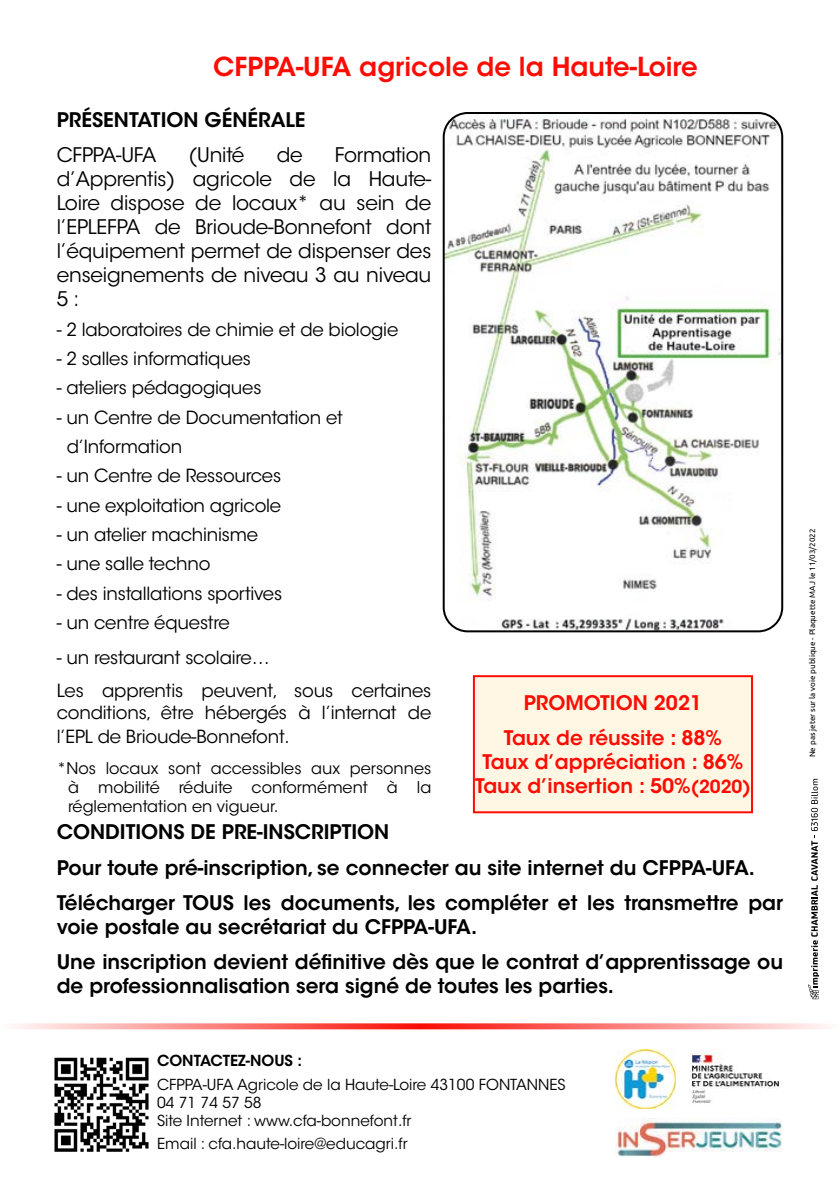
<style>
.page{position:relative;width:840px;height:1191px;background:#fff}
.page>*{position:absolute;margin:0;border:0;box-sizing:border-box;transform-origin:0 0}
.t1{font:600 26px "ITC Avant Garde Std";color:#fb0d04}
.t2{font:600 20px/35.4px "ITC Avant Garde Std";color:#000}
.t3{font:20px/24px "ITC Avant Garde Std";letter-spacing:-.01em;color:#000;text-align:justify}
.t4{font:600 20px/35.4px "ITC Avant Garde Std";color:#fb0d04;text-align:center}
.t5{font:18px/29.4px "ITC Avant Garde Std";letter-spacing:-.01em;color:#000}
.t6{font:16px/19.2px "ITC Avant Garde Std";color:#000;text-align:justify}
.t7{font:15.2px/18.2px "ITC Avant Garde Std";color:#000}
.t8{font:600 15.2px "ITC Avant Garde Std";color:#000}
.t9{font:8px "Ubuntu";color:#000}
.s1{font-size:18px}
</style>
<div class="page">
<img style="left:445px;top:113px;width:336px;height:518px">
<div style="left:442px;top:112px;width:340px;height:520px;border:2px solid #000;border-radius:24px"></div>
<div style="left:473px;top:676px;width:278px;height:136px;background:#fff7e3"></div>
<div style="left:472px;top:675px;width:280px;height:138px;border:2px solid #fb0d04"></div>
<img style="left:54px;top:1057px;width:95px;height:95px">
<svg style="left:15px;top:1023px;width:811px;height:6px;background:#fc8783"></svg>
<img style="left:615px;top:1049px;width:60px;height:60px">
<img style="left:615px;top:1118px;width:167px;height:39px">
<img style="left:690px;top:1049px;width:89px;height:55px">
<svg style="left:808px;top:779px;width:9px;height:220px"></svg>
<h1 class="t1" style="left:213px;top:50px;width:485px">CFPPA-UFA agricole de la Haute-Loire</h1>
<p class="t2" style="left:57px;top:102px;width:250px">PRÉSENTATION GÉNÉRALE</p>
<p class="t3" style="left:57px;top:143px;width:101px">CFPPA-UFA</p>
<p class="t3" style="left:188px;top:143px;width:57px">(Unité</p>
<p class="t3" style="left:276px;top:143px;width:28px">de</p>
<p class="t3" style="left:57px;top:143px;width:376px;text-indent:278px">Formation d’Apprentis) agricole de la Haute-Loire dispose de locaux* au sein de l’EPLEFPA de Brioude-Bonnefont dont l’équipement permet de dispenser des enseignements de niveau 3 au niveau 5 :</p>
<p class="t5" style="left:57px;top:314px;width:343px">- 2 laboratoires de chimie et de biologie</p>
<p class="t5" style="left:57px;top:344px;width:196px">- 2 salles informatiques</p>
<p class="t5" style="left:57px;top:373px;width:206px">- ateliers pédagogiques</p>
<p class="t5" style="left:67px;top:402px;width:277px;text-indent:-10px">- un Centre de Documentation et d’Information</p>
<p class="t5" style="left:57px;top:461px;width:226px">- un Centre de Ressources</p>
<p class="t5" style="left:57px;top:491px;width:226px">- une exploitation agricole</p>
<p class="t5" style="left:57px;top:520px;width:203px">- un atelier machinisme</p>
<p class="t5" style="left:57px;top:549px;width:155px">- une salle techno</p>
<p class="t5" style="left:57px;top:579px;width:227px">- des installations sportives</p>
<p class="t5" style="left:57px;top:608px;width:174px">- un centre équestre</p>
<p class="t5" style="left:57px;top:641px;width:376px;line-height:33px">- un restaurant scolaire…<br>Les apprentis peuvent, sous certaines</p>
<p class="t5" style="left:57px;top:700px;width:376px;line-height:24px">conditions, être hébergés à l’internat de l’EPL de Brioude-Bonnefont.</p>
<p class="t6" style="left:68px;top:758px;width:364px;text-indent:-11px">*Nos locaux sont accessibles aux personnes à mobilité réduite conformément à la réglementation en vigueur.</p>
<p class="t4" style="left:503px;top:685px;width:220px">PROMOTION 2021<br>Taux de réussite : 88%</p>
<p class="t4" style="left:475px;top:750px;width:277px;line-height:24px">Taux d’appréciation : 86%<br>Taux d’insertion : 50%<span class="s1">(2020)</span></p>
<p class="t2" style="left:57px;top:814px;width:727px">CONDITIONS DE PRE-INSCRIPTION<br>Pour toute pré-inscription, se connecter au site internet du CFPPA-UFA.<br>Télécharger TOUS les documents, les compléter et les transmettre par</p>
<p class="t2" style="left:57px;top:909px;width:727px">voie postale au secrétariat du CFPPA-UFA.<br>Une inscription devient définitive dès que le contrat d’apprentissage ou</p>
<p class="t2" style="left:57px;top:968px;width:558px">de professionnalisation sera signé de toutes les parties.</p>
<p class="t8" style="left:157px;top:1051px;width:147px">CONTACTEZ-NOUS :</p>
<p class="t7" style="left:157px;top:1075px;width:410px">CFPPA-UFA Agricole de la Haute-Loire 43100 FONTANNES<br>04 71 74 57 58<br>Site Internet : www.cfa-bonnefont.fr</p>
<p class="t7" style="left:157px;top:1134px;width:252px">Email : cfa.haute-loire@educagri.fr</p>
<p class="t9" style="left:807px;top:757px;width:230px;rotate:-90deg">Ne pas jeter sur la voie publique - Plaquette MAJ le 11/03/2022</p>
</div>
